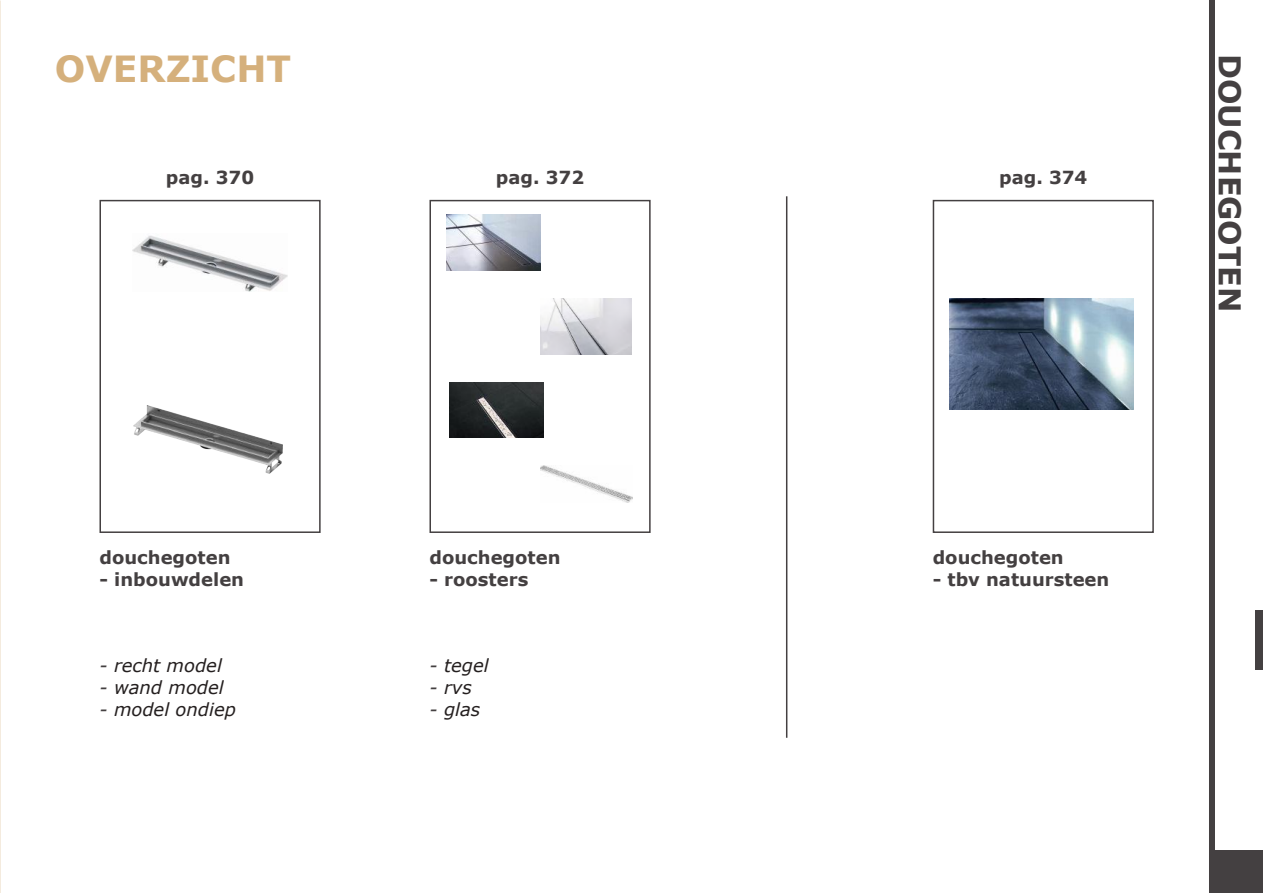
<style>
.page{position:relative;width:1263px;height:893px;background:#fff}
.page>*{position:absolute;margin:0;border:0;box-sizing:border-box;transform-origin:0 0}
.t1{font:700 36px "Verdana";color:#d5b07c}
.t2{font:700 30px "Verdana";color:#444041}
.t3{font:700 18px "Verdana";color:#444041}
.t4{font:italic 18px "Verdana";color:#241f1f}
.s1{color:#444041}
</style>
<div class="page">
<div style="left:1255px;top:610px;width:8px;height:59px;background:#444041"></div>
<div style="left:1212px;top:850px;width:51px;height:43px;background:#444041"></div>
<div style="left:1209px;top:0;width:6px;height:893px;background:#444041"></div>
<img style="left:133px;top:235px;width:154px;height:57px">
<img style="left:134px;top:406px;width:148px;height:68px">
<img style="left:540px;top:466px;width:93px;height:36px">
<img style="left:450px;top:383px;width:93px;height:55px">
<img style="left:540px;top:299px;width:91px;height:55px">
<img style="left:446px;top:215px;width:94px;height:55px">
<img style="left:950px;top:299px;width:184px;height:110px">
<div style="left:99px;top:200px;width:222px;height:333px;border:2px solid #444041"></div>
<div style="left:933px;top:200px;width:221px;height:333px;border:2px solid #444041"></div>
<div style="left:429px;top:200px;width:222px;height:333px;border:2px solid #444041"></div>
<hr style="left:786px;top:196px;width:1px;height:542px;background:#444041">
<h1 class="t1" style="left:55px;top:43px;width:238px">OVERZICHT</h1>
<p class="t3" style="left:166px;top:165px;width:90px">pag. 370</p>
<p class="t3" style="left:496px;top:165px;width:90px">pag. 372</p>
<p class="t3" style="left:999px;top:165px;width:90px">pag. 374</p>
<p class="t3" style="left:99px;top:545px;width:133px">douchegoten</p>
<p class="t3" style="left:99px;top:567px;width:146px">- inbouwdelen</p>
<p class="t4" style="left:99px;top:653px;width:124px"><span class="s1">-</span> recht model</p>
<p class="t4" style="left:99px;top:675px;width:126px"><span class="s1">-</span> wand model</p>
<p class="t4" style="left:99px;top:697px;width:138px"><span class="s1">-</span> model ondiep</p>
<p class="t3" style="left:429px;top:545px;width:133px">douchegoten</p>
<p class="t3" style="left:429px;top:567px;width:100px">- roosters</p>
<p class="t4" style="left:429px;top:653px;width:61px"><span class="s1">-</span> tegel</p>
<p class="t4" style="left:429px;top:675px;width:44px"><span class="s1">-</span> rvs</p>
<p class="t4" style="left:429px;top:697px;width:52px"><span class="s1">-</span> glas</p>
<p class="t3" style="left:933px;top:545px;width:133px">douchegoten</p>
<p class="t3" style="left:933px;top:567px;width:178px">- tbv natuursteen</p>
<h2 class="t2" style="left:1251px;top:54px;width:260px;rotate:90deg">DOUCHEGOTEN</h2>
</div>
